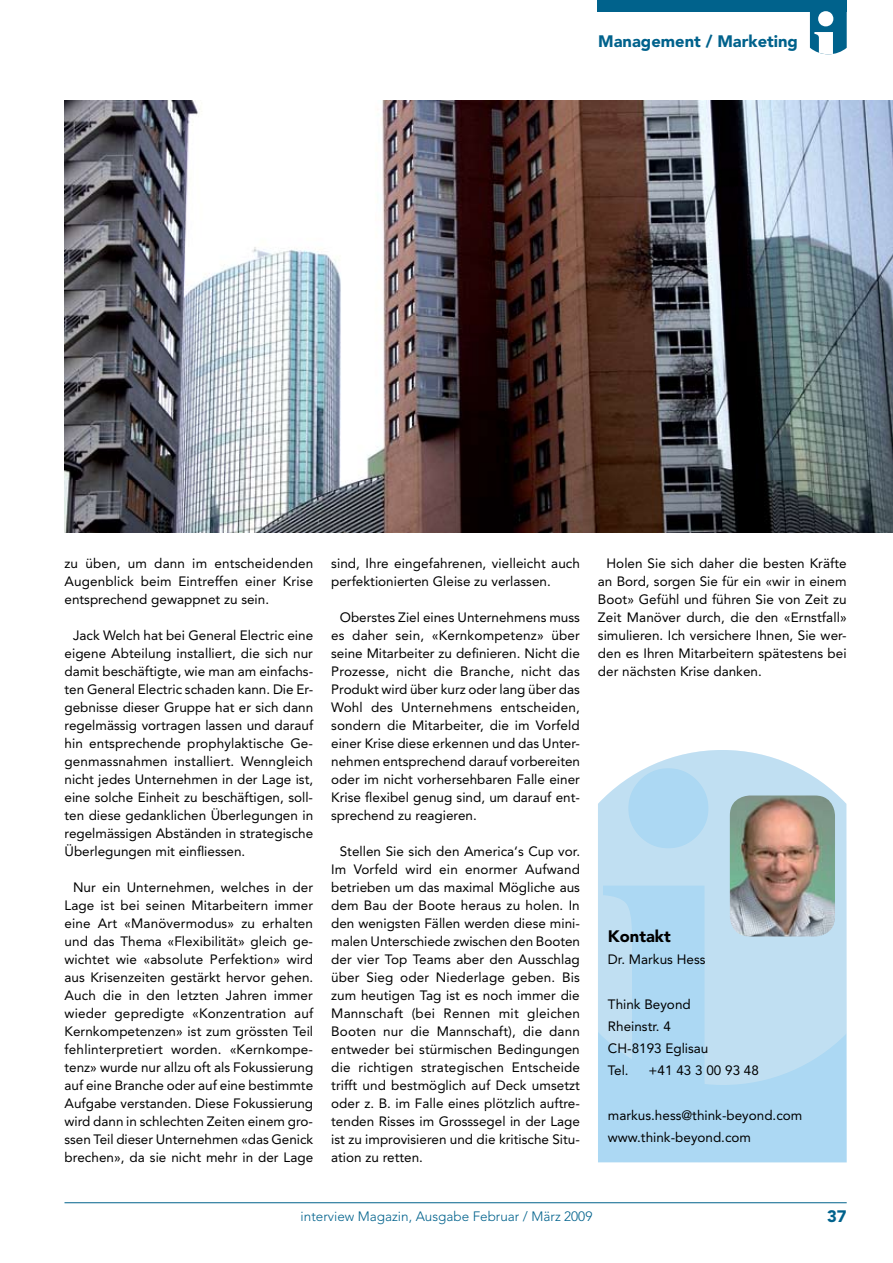
<style>
.page{position:relative;width:893px;height:1263px;background:#fff}
.page>*{position:absolute;margin:0;border:0;box-sizing:border-box;transform-origin:0 0}
.t1{font:800 84.75px "Times New Roman";color:#fff}
.t2{font:900 16.5px "Avenir LT Std";color:#00628c}
.t3{font:900 16.5px "Avenir LT Std";color:#000}
.t4{font:13.5px/18px "Avenir LT Std";color:#000;text-align:justify}
.t5{font:300 13.5px "Avenir LT Std";color:#00628c}
</style>
<div class="page">
<img style="left:64px;top:100px;width:829px;height:432px">
<div style="left:598px;top:1085px;width:249px;height:77px;background:#acd8f3"></div>
<svg style="left:598px;top:750px;width:249px;height:335px;background:#bddef3"></svg>
<img style="left:730px;top:795px;width:105px;height:141px">
<div style="left:597px;top:0;width:250px;height:11px;background:#00628c"></div>
<svg style="left:810px;top:11px;width:37px;height:43px;background:#0c6991"></svg>
<hr style="left:64px;top:1202px;width:783px;height:1px;background:#00628c">
<p class="t2" style="left:598px;top:31px;width:201px">Management / Marketing</p>
<h1 class="t1" style="left:813px;top:-7px;width:26px">i</h1>
<p class="t4" style="left:64px;top:555px;width:250px">zu üben, um dann im entscheidenden Augenblick beim Eintreffen einer Krise entsprechend gewappnet zu sein.</p>
<p class="t4" style="left:64px;top:627px;width:250px;text-indent:9px">Jack Welch hat bei General Electric eine eigene Abteilung installiert, die sich nur damit beschäftigte, wie man am einfachs&shy;ten General Electric schaden kann. Die Er&shy;gebnisse dieser Gruppe hat er sich dann regelmässig vortragen lassen und darauf hin entsprechende prophylaktische Ge&shy;genmassnahmen installiert. Wenngleich nicht jedes Unternehmen in der Lage ist, eine solche Einheit zu beschäftigen, soll&shy;ten diese gedanklichen Überlegungen in regelmässigen Abständen in strategische Überlegungen mit einfliessen.</p>
<p class="t4" style="left:64px;top:879px;width:250px;text-indent:9px">Nur ein Unternehmen, welches in der Lage ist bei seinen Mitarbeitern immer eine Art «Manövermodus» zu erhalten und das Thema «Flexibilität» gleich ge&shy;wichtet wie «absolute Perfektion» wird aus Krisenzeiten gestärkt hervor gehen.<br>Auch die in den letzten Jahren immer wieder gepredigte «Konzentration auf Kernkompetenzen» ist zum grössten Teil fehlinterpretiert worden. «Kernkompe&shy;tenz» wurde nur allzu oft als Fokussierung auf eine Branche oder auf eine bestimmte Aufgabe verstanden. Diese Fokussierung wird dann in schlechten Zeiten einem gro&shy;ssen Teil dieser Unternehmen «das Genick brechen», da sie nicht mehr in der Lage</p>
<p class="t4" style="left:331px;top:555px;width:250px">sind, Ihre eingefahrenen, vielleicht auch perfektionierten Gleise zu verlassen.</p>
<p class="t4" style="left:331px;top:609px;width:250px;text-indent:9px">Oberstes Ziel eines Unternehmens muss es daher sein, «Kernkompetenz» über seine Mitarbeiter zu definieren. Nicht die Prozesse, nicht die Branche, nicht das Produkt wird über kurz oder lang über das Wohl des Unternehmens entscheiden, sondern die Mitarbeiter, die im Vorfeld einer Krise diese erkennen und das Unter&shy;nehmen entsprechend darauf vorbereiten oder im nicht vorhersehbaren Falle einer Krise flexibel genug sind, um darauf ent&shy;sprechend zu reagieren.</p>
<p class="t4" style="left:331px;top:843px;width:250px;text-indent:9px">Stellen Sie sich den America‘s Cup vor.<br>Im Vorfeld wird ein enormer Aufwand betrieben um das maximal Mögliche aus dem Bau der Boote heraus zu holen. In den wenigsten Fällen werden diese mini&shy;malen Unterschiede zwischen den Booten der vier Top Teams aber den Ausschlag über Sieg oder Niederlage geben. Bis zum heutigen Tag ist es noch immer die Mannschaft (bei Rennen mit gleichen Booten nur die Mannschaft), die dann entweder bei stürmischen Bedingungen die richtigen strategischen Entscheide trifft und bestmöglich auf Deck umsetzt oder z. B. im Falle eines plötzlich auftre&shy;tenden Risses im Grosssegel in der Lage ist zu improvisieren und die kritische Situ&shy;ation zu retten.</p>
<p class="t4" style="left:598px;top:554px;width:250px;text-indent:9px">Holen Sie sich daher die besten Kräfte an Bord, sorgen Sie für ein «wir in einem Boot» Gefühl und führen Sie von Zeit zu Zeit Manöver durch, die den «Ernstfall» simulieren. Ich versichere Ihnen, Sie wer&shy;den es Ihren Mitarbeitern spätestens bei der nächsten Krise danken.</p>
<p class="t3" style="left:608px;top:926px;width:64px">Kontakt</p>
<p class="t4" style="left:608px;top:951px;width:99px">Dr. Markus Hess</p>
<p class="t4" style="left:608px;top:993px;width:102px;line-height:22.2px;text-align:left">Think Beyond<br>Rheinstr. 4<br>CH-8193 Eglisau<br>Tel.</p>
<p class="t4" style="left:649px;top:1062px;width:112px">+41 43 3 00 93 48</p>
<p class="t4" style="left:608px;top:1104px;width:196px;line-height:22.2px">markus.hess@think-beyond.com www.think-beyond.com</p>
<p class="t5" style="left:301px;top:1208px;width:293px">interview Magazin, Ausgabe Februar / März 2009</p>
<p class="t2" style="left:827px;top:1206px;width:21px">37</p>
</div>
